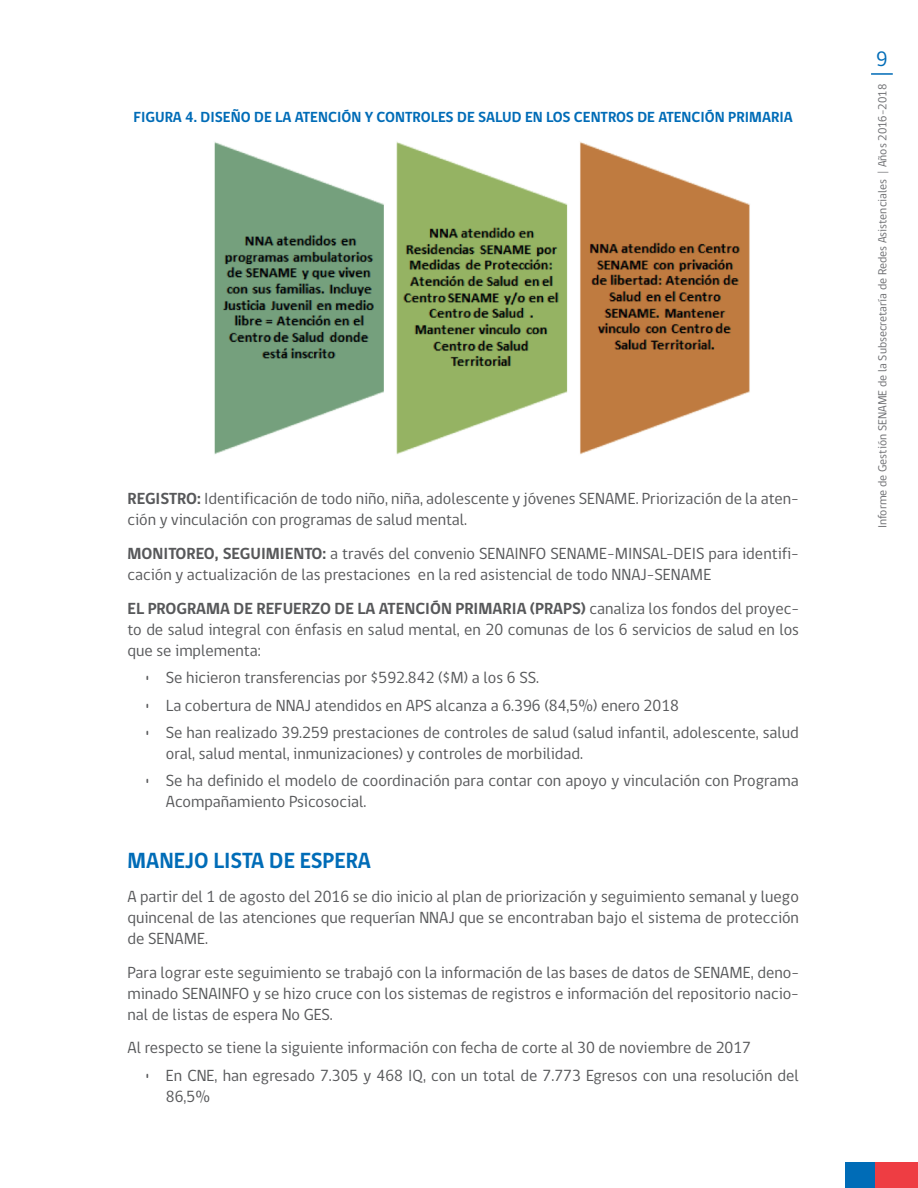
<style>
.page{position:relative;width:918px;height:1188px;background:#fff}
.page>*{position:absolute;margin:0;border:0;box-sizing:border-box;transform-origin:0 0}
.t1{font:700 22.5px "gob CL";color:#006cb7}
.t2{font:21.3px "gob CL";color:#006cb7}
.t3{font:16.5px/21px "gob CL";color:#57585a}
.t4{font:700 15px "gob CL";color:#006cb7}
.t5{font:12px "gob CL";color:#6c6d70}
.s1{font-weight:700}
</style>
<div class="page">
<hr style="left:871px;top:73px;width:22px;height:2px;background:#006cb7">
<div style="left:845px;top:1162px;width:30px;height:26px;background:#006cb7"></div>
<div style="left:875px;top:1162px;width:43px;height:26px;background:#ee3d43"></div>
<img style="left:214px;top:141px;width:536px;height:314px">
<p class="t4" style="left:134px;top:107px;width:661px">FIGURA 4. DISEÑO DE LA ATENCIÓN Y CONTROLES DE SALUD EN LOS CENTROS DE ATENCIÓN PRIMARIA</p>
<p class="t3" style="left:128px;top:489px;width:673px"><span class="s1">REGISTRO:</span> Identificación de todo niño, niña, adolescente y jóvenes SENAME. Priorización de la aten&shy;ción y vinculación con programas de salud mental.</p>
<p class="t3" style="left:128px;top:543px;width:673px"><span class="s1">MONITOREO, SEGUIMIENTO:</span> a través del convenio SENAINFO SENAME-MINSAL-DEIS para identifi&shy;cación y actualización de las prestaciones en la red asistencial de todo NNAJ-SENAME</p>
<p class="t3" style="left:128px;top:598px;width:673px;text-align:justify"><span class="s1">EL PROGRAMA DE REFUERZO DE LA ATENCIÓN PRIMARIA (PRAPS)</span> canaliza los fondos del proyec&shy;to de salud integral con énfasis en salud mental, en 20 comunas de los 6 servicios de salud en los que se implementa:</p>
<p class="t3" style="left:145px;top:668px;width:396px">• Se hicieron transferencias por $592.842 ($M) a los 6 SS.</p>
<p class="t3" style="left:145px;top:695px;width:536px">• La cobertura de NNAJ atendidos en APS alcanza a 6.396 (84,5%) enero 2018</p>
<p class="t3" style="left:166px;top:722px;width:635px;text-indent:-21px">• Se han realizado 39.259 prestaciones de controles de salud (salud infantil, adolescente, salud oral, salud mental, inmunizaciones) y controles de morbilidad.</p>
<p class="t3" style="left:166px;top:771px;width:635px;text-indent:-21px">• Se ha definido el modelo de coordinación para contar con apoyo y vinculación con Programa<br>Acompañamiento Psicosocial.</p>
<h1 class="t1" style="left:128px;top:845px;width:245px">MANEJO LISTA DE ESPERA</h1>
<p class="t3" style="left:128px;top:886px;width:673px;text-align:justify">A partir del 1 de agosto del 2016 se dio inicio al plan de priorización y seguimiento semanal y luego quincenal de las atenciones que requerían NNAJ que se encontraban bajo el sistema de protección de SENAME.</p>
<p class="t3" style="left:128px;top:962px;width:673px;text-align:justify">Para lograr este seguimiento se trabajó con la información de las bases de datos de SENAME, deno&shy;minado SENAINFO y se hizo cruce con los sistemas de registros e información del repositorio nacio&shy;nal de listas de espera No GES.</p>
<p class="t3" style="left:128px;top:1038px;width:625px">Al respecto se tiene la siguiente información con fecha de corte al 30 de noviembre de 2017</p>
<p class="t3" style="left:166px;top:1065px;width:635px;text-indent:-21px">• En CNE, han egresado 7.305 y 468 IQ, con un total de 7.773 Egresos con una resolución del<br>86,5%</p>
<p class="t2" style="left:876px;top:44px;width:13px">9</p>
<p class="t5" style="left:874px;top:528px;width:446px;rotate:-90deg">Informe de Gestión SENAME de la Subsecretaría de Redes Asistenciales | Años 2016-2018</p>
</div>
